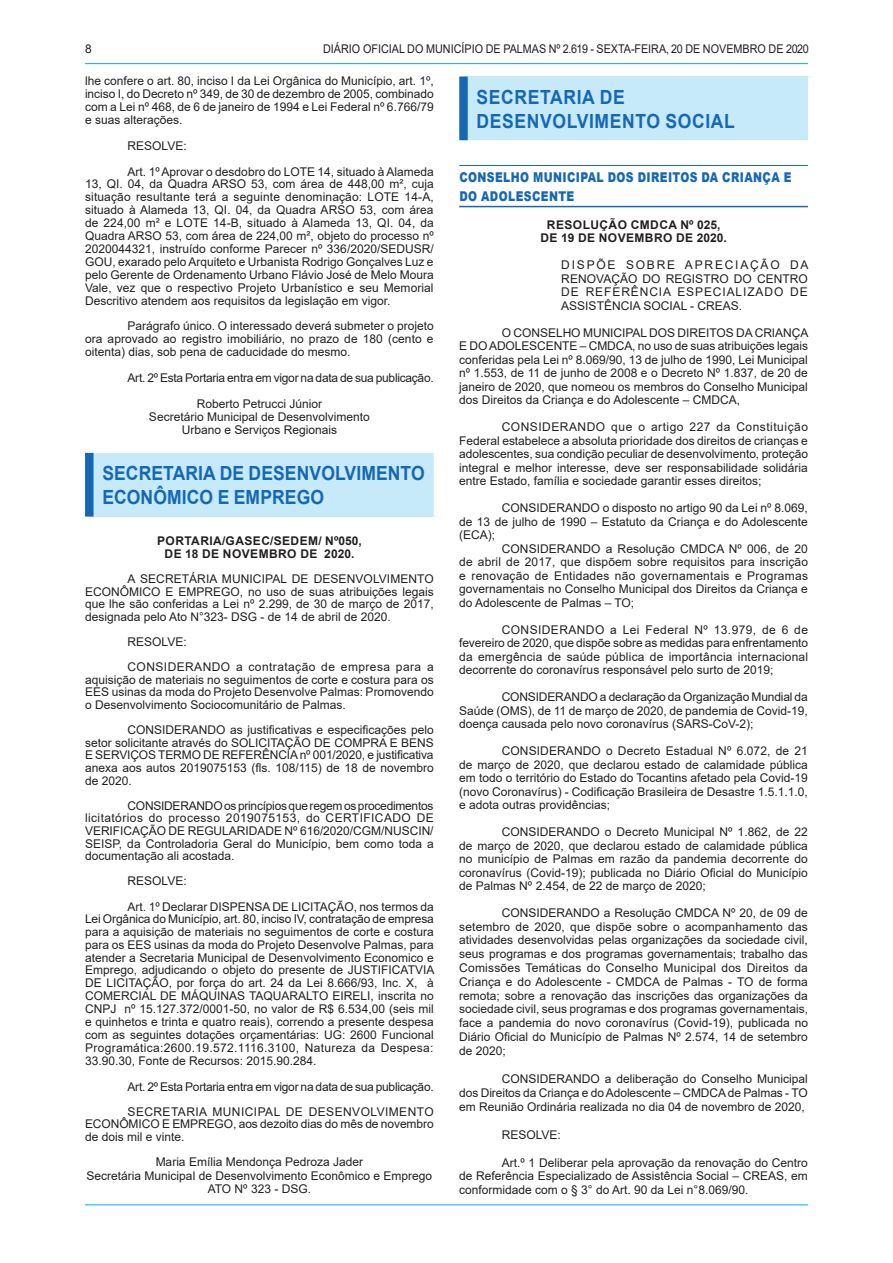
<style>
.page{position:relative;width:893px;height:1263px;background:#fff}
.page>*{position:absolute;margin:0;border:0;box-sizing:border-box;transform-origin:0 0}
.CHANCELA{font:700 19.5px/24px "Arial";letter-spacing:.005em;color:#1768b4;scale:.9 1}
.CHANCELA-2{font:700 19.5px/24px "Arial";letter-spacing:.035em;color:#1768b4;scale:.9 1}
.SUBCHANCELAS{font:900 13.5px/18.9px "Arial";letter-spacing:.035em;color:#1768b4;scale:.8 1}
.TEXTO{font:12px/13.5px "Arial";color:#231f20;text-align:justify}
.ASSINATURA{font:12px "Arial";color:#231f20}
.TEXTO-2{font:12px "Arial";letter-spacing:-.025em;color:#231f20}
.EMENTA{font:12px/13.5px "Arial";letter-spacing:.075em;color:#231f20;text-align:justify}
.TITULO{font:700 12px "Arial";letter-spacing:.035em;color:#231f20}
.TEXTO-3{font:12px "Arial";color:#231f20;scale:.9 1}
</style>
<div class="page">
<hr style="left:85px;top:63px;width:723px;height:1px;background:#00aeef">
<hr style="left:85px;top:1204px;width:723px;height:1px;background:#00aeef">
<div style="left:89px;top:453px;width:349px;height:64px;background:#c6eafa"></div>
<div style="left:85px;top:453px;width:9px;height:64px;background:#1768b4"></div>
<div style="left:434px;top:453px;width:8px;height:64px;background:#fff"></div>
<hr style="left:459px;top:165px;width:349px;height:1px;background:#1768b4">
<hr style="left:459px;top:206px;width:349px;height:1px;background:#1768b4">
<div style="left:463px;top:77px;width:349px;height:63px;background:#c6eafa"></div>
<div style="left:459px;top:77px;width:9px;height:63px;background:#1768b4"></div>
<div style="left:808px;top:77px;width:8px;height:63px;background:#fff"></div>
<p class="TEXTO" style="left:85px;top:42px;width:8px">8</p>
<p class="TEXTO-3" style="left:323px;top:40px;width:541px">DIÁRIO OFICIAL DO MUNICÍPIO DE PALMAS Nº 2.619 - SEXTA-FEIRA, 20 DE NOVEMBRO DE 2020</p>
<p class="TEXTO" style="left:85px;top:75px;width:350px;line-height:12.9px">lhe confere o art. 80, inciso I da Lei Orgânica do Município, art. 1º, inciso I, do Decreto nº 349, de 30 de dezembro de 2005, combinado com a Lei nº 468, de 6 de janeiro de 1994 e Lei Federal nº 6.766/79 e suas alterações.</p>
<p class="TEXTO" style="left:128px;top:139px;width:61px">RESOLVE:</p>
<p class="TEXTO" style="left:85px;top:165px;width:350px;line-height:12.9px;text-indent:43px">Art. 1º Aprovar o desdobro do LOTE 14, situado à Alameda 13, QI. 04, da Quadra ARSO 53, com área de 448,00 m², cuja situação resultante terá a seguinte denominação: LOTE 14-A, situado à Alameda 13, QI. 04, da Quadra ARSO 53, com área de 224,00 m² e LOTE 14-B, situado à Alameda 13, QI. 04, da Quadra ARSO 53, com área de 224,00 m², objeto do processo nº 2020044321, instruído conforme Parecer nº 336/2020/SEDUSR/ GOU, exarado pelo Arquiteto e Urbanista Rodrigo Gonçalves Luz e pelo Gerente de Ordenamento Urbano Flávio José de Melo Moura Vale, vez que o respectivo Projeto Urbanístico e seu Memorial Descritivo atendem aos requisitos da legislação em vigor.</p>
<p class="TEXTO" style="left:85px;top:320px;width:350px;line-height:12.9px;text-indent:43px">Parágrafo único. O interessado deverá submeter o projeto ora aprovado ao registro imobiliário, no prazo de 180 (cento e oitenta) dias, sob pena de caducidade do mesmo.</p>
<p class="TEXTO-2" style="left:128px;top:369px;width:308px">Art. 2º Esta Portaria entra em vigor na data de sua publicação.</p>
<p class="ASSINATURA" style="left:197px;top:395px;width:127px">Roberto Petrucci Júnior</p>
<p class="ASSINATURA" style="left:149px;top:408px;width:222px">Secretário Municipal de Desenvolvimento</p>
<p class="ASSINATURA" style="left:182px;top:422px;width:157px">Urbano e Serviços Regionais</p>
<p class="CHANCELA" style="left:102px;top:461px;width:360px">SECRETARIA DE DESENVOLVIMENTO<br>ECONÔMICO E EMPREGO</p>
<p class="TITULO" style="left:157px;top:532px;width:206px">PORTARIA/GASEC/SEDEM/ Nº050,</p>
<p class="TITULO" style="left:165px;top:545px;width:191px">DE 18 DE NOVEMBRO DE 2020.</p>
<p class="TEXTO" style="left:85px;top:572px;width:350px;line-height:12.6px;text-indent:43px">A SECRETÁRIA MUNICIPAL DE DESENVOLVIMENTO ECONÔMICO E EMPREGO, no uso de suas atribuições legais que lhe são conferidas a Lei nº 2.299, de 30 de março de 2017, designada pelo Ato N°323- DSG - de 14 de abril de 2020.</p>
<p class="TEXTO" style="left:128px;top:635px;width:61px">RESOLVE:</p>
<p class="TEXTO" style="left:85px;top:660px;width:350px;line-height:12.6px;text-indent:43px">CONSIDERANDO a contratação de empresa para a aquisição de materiais no seguimentos de corte e costura para os EES usinas da moda do Projeto Desenvolve Palmas: Promovendo o Desenvolvimento Sociocomunitário de Palmas.</p>
<p class="TEXTO" style="left:85px;top:723px;width:350px;line-height:12.6px;text-indent:43px">CONSIDERANDO as justificativas e especificações pelo setor solicitante através do SOLICITAÇÃO DE COMPRA E BENS E SERVIÇOS TERMO DE REFERÊNCIA nº 001/2020, e justificativa anexa aos autos 2019075153 (fls. 108/115) de 18 de novembro de 2020.</p>
<p class="TEXTO" style="left:85px;top:799px;width:350px;line-height:12.6px;text-indent:43px">CONSIDERANDO os princípios que regem os procedimentos licitatórios do processo 2019075153, do CERTIFICADO DE VERIFICAÇÃO DE REGULARIDADE Nº 616/2020/CGM/NUSCIN/ SEISP, da Controladoria Geral do Município, bem como toda a documentação ali acostada.</p>
<p class="TEXTO" style="left:128px;top:874px;width:61px">RESOLVE:</p>
<p class="TEXTO" style="left:85px;top:900px;width:351px;line-height:12.9px;text-indent:43px">Art. 1º Declarar DISPENSA DE LICITAÇÃO, nos termos da Lei Orgânica do Município, art. 80, inciso IV, contratação de empresa para a aquisição de materiais no seguimentos de corte e costura para os EES usinas da moda do Projeto Desenvolve Palmas, para atender a Secretaria Municipal de Desenvolvimento Economico e Emprego, adjudicando o objeto do presente de JUSTIFICATVIA DE LICITAÇÃO, por força do art. 24 da Lei 8.666/93, Inc. X, à COMERCIAL DE MÁQUINAS TAQUARALTO EIRELI, inscrita no CNPJ nº 15.127.372/0001-50, no valor de R$ 6.534,00 (seis mil e quinhetos e trinta e quatro reais), correndo a presente despesa com as seguintes dotações orçamentárias: UG: 2600 Funcional Programática:2600.19.572.1116.3100, Natureza da Despesa:<br>33.90.30, Fonte de Recursos: 2015.90.284.</p>
<p class="TEXTO-2" style="left:128px;top:1078px;width:308px">Art. 2º Esta Portaria entra em vigor na data de sua publicação.</p>
<p class="TEXTO" style="left:85px;top:1105px;width:350px;line-height:12.6px;text-indent:43px">SECRETARIA MUNICIPAL DE DESENVOLVIMENTO ECONÔMICO E EMPREGO, aos dezoito dias do mês de novembro de dois mil e vinte.</p>
<p class="ASSINATURA" style="left:156px;top:1154px;width:209px">Maria Emília Mendonça Pedroza Jader</p>
<p class="ASSINATURA" style="left:87px;top:1167px;width:347px">Secretária Municipal de Desenvolvimento Econômico e Emprego</p>
<p class="ASSINATURA" style="left:208px;top:1181px;width:105px">ATO Nº 323 - DSG.</p>
<p class="CHANCELA-2" style="left:477px;top:85px;width:289px">SECRETARIA DE<br>DESENVOLVIMENTO SOCIAL</p>
<p class="SUBCHANCELAS" style="left:459px;top:167px;width:417px">CONSELHO MUNICIPAL DOS DIREITOS DA CRIANÇA E<br>DO ADOLESCENTE</p>
<p class="TITULO" style="left:547px;top:216px;width:175px">RESOLUÇÃO CMDCA Nº 025,</p>
<p class="TITULO" style="left:540px;top:229px;width:188px">DE 19 DE NOVEMBRO DE 2020.</p>
<p class="EMENTA" style="left:561px;top:258px;width:249px">DISPÕE SOBRE APRECIAÇÃO DA RENOVAÇÃO DO REGISTRO DO CENTRO DE REFERÊNCIA ESPECIALIZADO DE ASSISTÊNCIA SOCIAL - CREAS.</p>
<p class="TEXTO" style="left:459px;top:326px;width:351px;text-indent:43px">O CONSELHO MUNICIPAL DOS DIREITOS DA CRIANÇA E DO ADOLESCENTE – CMDCA, no uso de suas atribuições legais conferidas pela Lei nº 8.069/90, 13 de julho de 1990, Lei Municipal nº 1.553, de 11 de junho de 2008 e o Decreto Nº 1.837, de 20 de janeiro de 2020, que nomeou os membros do Conselho Municipal dos Direitos da Criança e do Adolescente – CMDCA,</p>
<p class="TEXTO" style="left:459px;top:420px;width:350px;text-indent:43px">CONSIDERANDO que o artigo 227 da Constituição Federal estabelece a absoluta prioridade dos direitos de crianças e adolescentes, sua condição peculiar de desenvolvimento, proteção integral e melhor interesse, deve ser responsabilidade solidária entre Estado, família e sociedade garantir esses direitos;</p>
<p class="TEXTO" style="left:459px;top:501px;width:350px;text-indent:43px">CONSIDERANDO o disposto no artigo 90 da Lei nº 8.069, de 13 de julho de 1990 – Estatuto da Criança e do Adolescente (ECA);</p>
<p class="TEXTO" style="left:459px;top:542px;width:350px;text-indent:43px">CONSIDERANDO a Resolução CMDCA Nº 006, de 20 de abril de 2017, que dispõem sobre requisitos para inscrição e renovação de Entidades não governamentais e Programas governamentais no Conselho Municipal dos Direitos da Criança e do Adolescente de Palmas – TO;</p>
<p class="TEXTO" style="left:459px;top:623px;width:350px;text-indent:43px">CONSIDERANDO a Lei Federal Nº 13.979, de 6 de fevereiro de 2020, que dispõe sobre as medidas para enfrentamento da emergência de saúde pública de importância internacional decorrente do coronavírus responsável pelo surto de 2019;</p>
<p class="TEXTO" style="left:459px;top:690px;width:350px;text-indent:43px">CONSIDERANDO a declaração da Organização Mundial da Saúde (OMS), de 11 de março de 2020, de pandemia de Covid-19, doença causada pelo novo coronavírus (SARS-CoV-2);</p>
<p class="TEXTO" style="left:459px;top:744px;width:350px;text-indent:43px">CONSIDERANDO o Decreto Estadual Nº 6.072, de 21 de março de 2020, que declarou estado de calamidade pública em todo o território do Estado do Tocantins afetado pela Covid-19 (novo Coronavírus) - Codificação Brasileira de Desastre 1.5.1.1.0, e adota outras providências;</p>
<p class="TEXTO" style="left:459px;top:825px;width:350px;text-indent:43px">CONSIDERANDO o Decreto Municipal Nº 1.862, de 22 de março de 2020, que declarou estado de calamidade pública no município de Palmas em razão da pandemia decorrente do coronavírus (Covid-19); publicada no Diário Oficial do Município de Palmas Nº 2.454, de 22 de março de 2020;</p>
<p class="TEXTO" style="left:459px;top:906px;width:350px;text-indent:43px">CONSIDERANDO a Resolução CMDCA Nº 20, de 09 de setembro de 2020, que dispõe sobre o acompanhamento das atividades desenvolvidas pelas organizações da sociedade civil, seus programas e dos programas governamentais; trabalho das Comissões Temáticas do Conselho Municipal dos Direitos da Criança e do Adolescente - CMDCA de Palmas - TO de forma remota; sobre a renovação das inscrições das organizações da sociedade civil, seus programas e dos programas governamentais, face a pandemia do novo coronavírus (Covid-19), publicada no Diário Oficial do Município de Palmas Nº 2.574, 14 de setembro de 2020;</p>
<p class="TEXTO" style="left:459px;top:1072px;width:350px;line-height:14px;text-indent:43px">CONSIDERANDO a deliberação do Conselho Municipal dos Direitos da Criança e do Adolescente – CMDCA de Palmas - TO em Reunião Ordinária realizada no dia 04 de novembro de 2020,</p>
<p class="TEXTO" style="left:502px;top:1128px;width:61px">RESOLVE:</p>
<p class="TEXTO" style="left:459px;top:1156px;width:350px;text-indent:43px">Art.º 1 Deliberar pela aprovação da renovação do Centro de Referência Especializado de Assistência Social – CREAS, em conformidade com o § 3° do Art. 90 da Lei n°8.069/90.</p>
</div>
